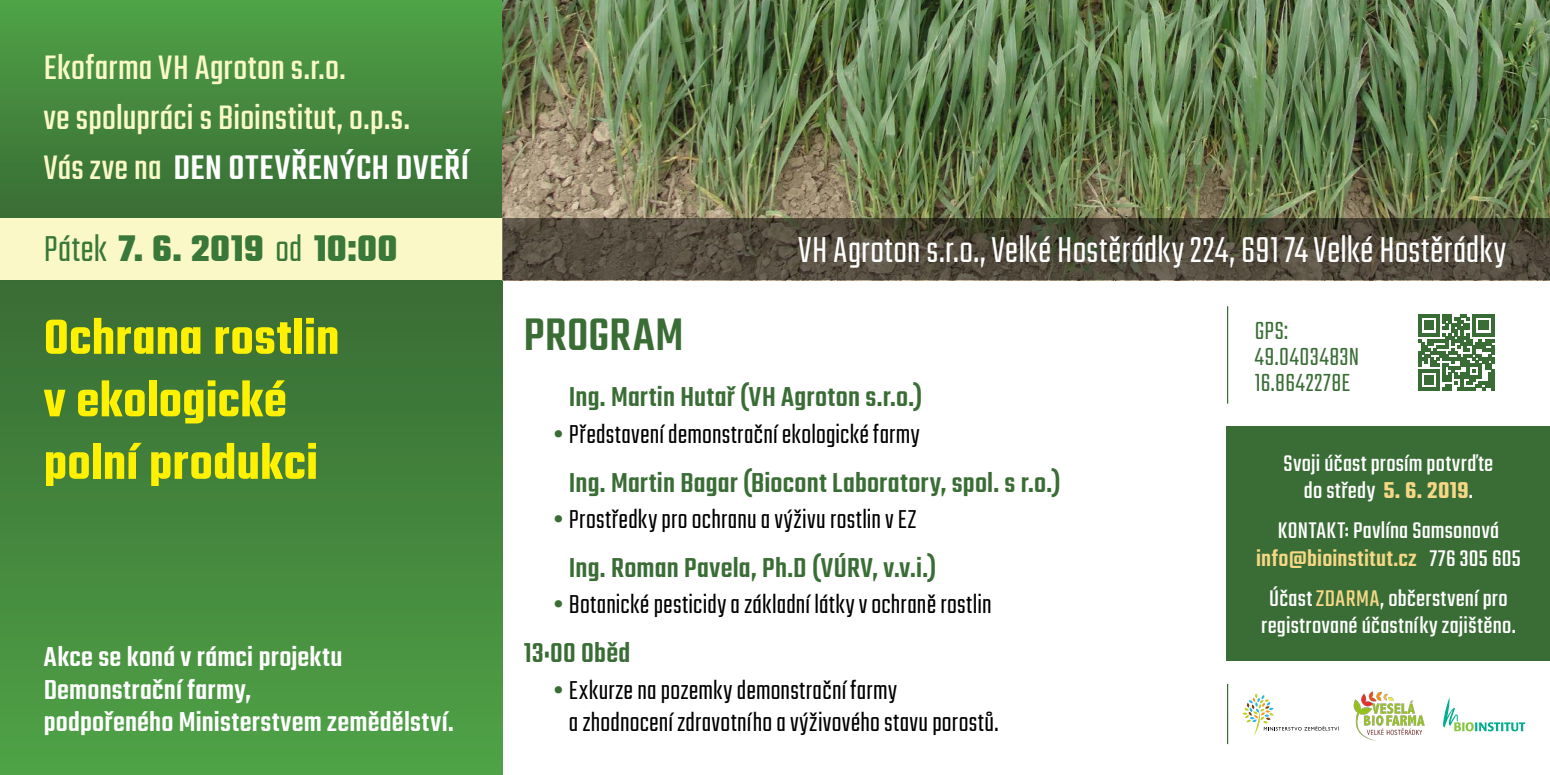
<style>
.page{position:relative;width:1550px;height:775px;background:#fff}
.page>*{position:absolute;margin:0;border:0;box-sizing:border-box;transform-origin:0 0}
.t1{font:600 53.75px/62.5px "Teko";letter-spacing:.005em;color:#fff101}
.PG-1{font:500 50px "Teko";letter-spacing:.01em;color:#3a6d35}
.PG-1-2{font:300 40px "Teko";letter-spacing:.01em;color:#fff}
.t2{font:700 40px "Teko";letter-spacing:.005em;color:#397839}
.t3{font:37.5px/50px "Teko";letter-spacing:.01em;color:#faf8c7}
.t4{font:500 37.5px "Teko";letter-spacing:.02em;color:#fff}
.PG-2{font:500 30px "Teko";letter-spacing:.01em;color:#3a6d35}
.t5{font:500 30px/32.5px "Teko";letter-spacing:.01em;color:#fff}
.PG-3{font:300 28.75px/32.6px "Teko";letter-spacing:.01em;color:#000}
.t6{font:300 27.5px "Teko";letter-spacing:.03em;color:#3a6d35}
.t7{font:25px/27.5px "Teko";letter-spacing:.02em;color:#fff;text-align:center}
.s1{font-weight:400;color:#faf8c7}
.s2{font-weight:300}
.s3{color:#3a6d35}
.s4{font-weight:600;color:#f5d785}
.s5{font-weight:500;color:#f5d785}
.s6{color:#f5d785}
</style>
<div class="page">
<div style="left:0;top:0;width:502px;height:219px;background:linear-gradient(to bottom,#4fa346,#396c35)"></div>
<div style="left:0;top:280px;width:502px;height:495px;background:linear-gradient(to bottom,#396b34,#4fa246)"></div>
<img style="left:502px;top:0;width:1048px;height:219px">
<div style="left:0;top:219px;width:502px;height:61px;background:#faf8c7"></div>
<svg style="left:502px;top:219px;width:1048px;height:61px;background:#4f493a"></svg>
<hr style="left:1227px;top:306px;width:1px;height:98px;background:#3a6d35">
<hr style="left:1227px;top:684px;width:1px;height:60px;background:#3a6d35">
<div style="left:1227px;top:426px;width:323px;height:235px;background:#3a6d35"></div>
<svg style="left:1418px;top:315px;width:76px;height:76px"></svg>
<img style="left:1353px;top:691px;width:72px;height:50px">
<svg style="left:1443px;top:697px;width:82px;height:34px"></svg>
<svg style="left:1243px;top:693px;width:96px;height:42px"></svg>
<p class="t3" style="left:44px;top:45px;width:368px">Ekofarma VH Agroton s.r.o.<br>ve spolupráci s Bioinstitut, o.p.s.</p>
<p class="t4" style="left:44px;top:146px;width:427px"><span class="s1">Vás zve na</span> DEN OTEVŘENÝCH DVEŘÍ</p>
<p class="t2" style="left:44px;top:222px;width:355px"><span class="s2">Pátek</span> 7. 6. 2019 <span class="s2">od</span> 10:00</p>
<p class="PG-1-2" style="left:799px;top:228px;width:709px">VH Agroton s.r.o., Velké Hostěrádky 224, 691 74 Velké Hostěrádky</p>
<p class="t1" style="left:44px;top:310px;width:297px">Ochrana rostlin v ekologické polní produkci</p>
<p class="t5" style="left:44px;top:643px;width:412px">Akce se koná v rámci projektu<br>Demonstrační farmy,<br>podpořeného Ministerstvem zemědělství.</p>
<p class="PG-1" style="left:524px;top:306px;width:161px">PROGRAM</p>
<p class="PG-2" style="left:569px;top:380px;width:355px">Ing. Martin Hutař (VH Agroton s.r.o.)</p>
<p class="PG-3" style="left:553px;top:420px;width:368px"><span class="s3">•</span>Představení demonstrační ekologické farmy</p>
<p class="PG-2" style="left:569px;top:465px;width:493px">Ing. Martin Bagar (Biocont Laboratory, spol. s r.o.)</p>
<p class="PG-3" style="left:553px;top:505px;width:364px"><span class="s3">•</span>Prostředky pro ochranu a výživu rostlin v EZ</p>
<p class="PG-2" style="left:569px;top:550px;width:369px">Ing. Roman Pavela, Ph.D (VÚRV, v.v.i.)</p>
<p class="PG-3" style="left:553px;top:590px;width:440px"><span class="s3">•</span>Botanické pesticidy a základní látky v ochraně rostlin</p>
<p class="PG-2" style="left:524px;top:636px;width:108px">13:00 Oběd</p>
<p class="PG-3" style="left:569px;top:676px;width:431px;text-indent:-16px"><span class="s3">•</span>Exkurze na pozemky demonstrační farmy<br>a zhodnocení zdravotního a výživového stavu porostů.</p>
<p class="t6" style="left:1255px;top:316px;width:35px">GPS:</p>
<p class="t6" style="left:1255px;top:342px;width:106px">49.0403483N</p>
<p class="t6" style="left:1255px;top:368px;width:97px">16.8642278E</p>
<p class="t7" style="left:1284px;top:451px;width:211px">Svoji účast prosím potvrďte do středy <span class="s4">5. 6. 2019</span>.</p>
<p class="t7" style="left:1256px;top:519px;width:266px">KONTAKT: Pavlína Samsonová <span class="s5">info@bioinstitut.cz</span> 776 305 605</p>
<p class="t7" style="left:1261px;top:586px;width:256px">Účast <span class="s6">ZDARMA</span>, občerstvení pro registrované účastníky zajištěno.</p>
</div>
